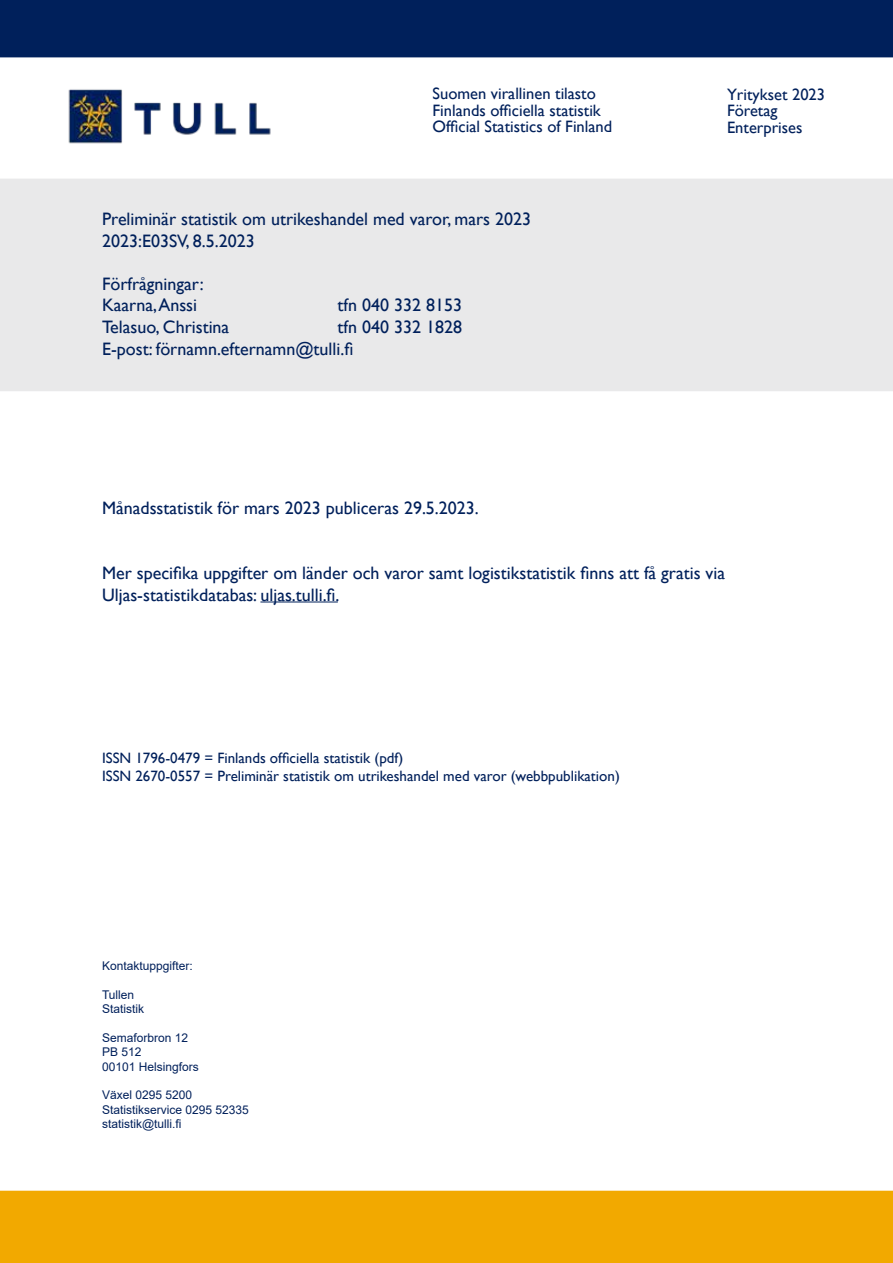
<style>
.page{position:relative;width:893px;height:1263px;background:#fff}
.page>*{position:absolute;margin:0;border:0;box-sizing:border-box;transform-origin:0 0}
.t1{font:18px/21.6px "Gill Sans";color:#00205b}
.t2{font:16.5px/16.5px "Gill Sans";color:#00205b}
.t3{font:15px/18px "Gill Sans";color:#00205b}
.t4{font:12px/14.4px "Arial";color:#00205b}
</style>
<div class="page">
<div style="left:0;top:179px;width:893px;height:212px;background:#e9e9ea"></div>
<hr style="left:260px;top:601px;width:78px;height:1px;background:#00205b">
<div style="left:0;top:0;width:893px;height:57px;background:#00205b"></div>
<div style="left:0;top:1191px;width:893px;height:72px;background:#f2a900"></div>
<img style="left:68px;top:89px;width:203px;height:55px">
<p class="t2" style="left:433px;top:86px;width:181px">Suomen virallinen tilasto<br>Finlands officiella statistik<br>Official Statistics of Finland</p>
<p class="t2" style="left:727px;top:86px;width:100px">Yritykset 2023<br>Företag<br>Enterprises</p>
<p class="t1" style="left:102px;top:209px;width:431px">Preliminär statistik om utrikeshandel med varor, mars 2023<br>2023:E03SV, 8.5.2023</p>
<p class="t1" style="left:102px;top:273px;width:103px">Förfrågningar:<br>Kaarna, Anssi</p>
<p class="t1" style="left:338px;top:295px;width:126px">tfn 040 332 8153</p>
<p class="t1" style="left:102px;top:317px;width:361px;text-indent:235px">tfn 040 332 1828<br>E-post: förnamn.efternamn@tulli.fi</p>
<p class="t1" style="left:102px;top:317px;width:129px">Telasuo, Christina</p>
<p class="t1" style="left:102px;top:498px;width:378px">Månadsstatistik för mars 2023 publiceras 29.5.2023.</p>
<p class="t1" style="left:102px;top:562px;width:625px">Mer specifika uppgifter om länder och varor samt logistikstatistik finns att få gratis via<br>Uljas-statistikdatabas: uljas.tulli.fi.</p>
<p class="t3" style="left:102px;top:749px;width:519px">ISSN 1796-0479 = Finlands officiella statistik (pdf)<br>ISSN 2670-0557 = Preliminär statistik om utrikeshandel med varor (webbpublikation)</p>
<p class="t4" style="left:102px;top:958px;width:92px">Kontaktuppgifter:</p>
<p class="t4" style="left:102px;top:987px;width:44px">Tullen<br>Statistik</p>
<p class="t4" style="left:102px;top:1030px;width:98px">Semaforbron 12<br>PB 512<br>00101 Helsingfors</p>
<p class="t4" style="left:102px;top:1088px;width:148px">Växel 0295 5200<br>Statistikservice 0295 52335 statistik@tulli.fi</p>
</div>
